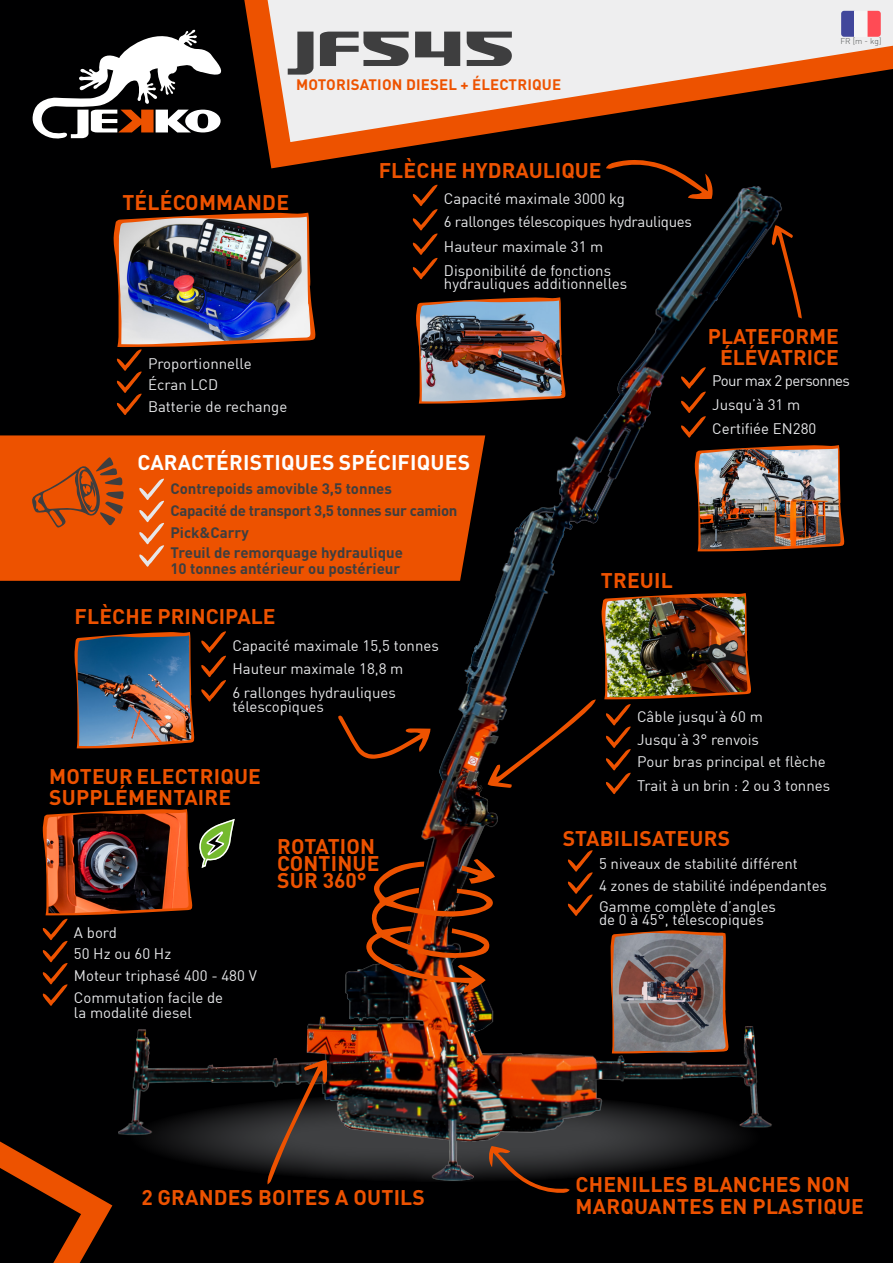
<style>
.page{position:relative;width:893px;height:1263px;background:#000001}
.page>*{position:absolute;margin:0;border:0;box-sizing:border-box;transform-origin:0 0}
.t1{font:700 21px/21px "DIN Pro";letter-spacing:.01em;color:#ed5200}
.t2{font:700 21px "DIN Pro";letter-spacing:.01em;color:#fff}
.t3{font:15px/13.5px "DIN";color:#e6e7e9}
.t4{font:700 15px/16.5px "DIN Pro";color:#3e3e3f}
.t5{font:700 15px "DIN Pro";letter-spacing:-.02em;color:#3e3e3f}
.t6{font:15px "DIN";letter-spacing:-.02em;color:#e6e7e9}
.t7{font:700 15px "DIN Pro";letter-spacing:.01em;color:#ed5200}
.t8{font:15px "DIN";letter-spacing:-.04em;color:#e6e7e9}
.t9{font:300 8.25px "DIN Pro";color:#4f5252}
</style>
<div class="page">
<svg style="left:32px;top:29px;width:190px;height:110px"></svg>
<img style="left:112px;top:168px;width:670px;height:1038px">
<svg style="left:365px;top:859px;width:130px;height:134px"></svg>
<svg style="left:606px;top:168px;width:108px;height:32px"></svg>
<svg style="left:488px;top:1146px;width:82px;height:47px"></svg>
<img style="left:610px;top:930px;width:119px;height:123px">
<img style="left:416px;top:297px;width:150px;height:107px">
<img style="left:695px;top:445px;width:150px;height:106px">
<img style="left:74px;top:632px;width:120px;height:116px">
<svg style="left:267px;top:1060px;width:60px;height:124px"></svg>
<svg style="left:771px;top:225px;width:31px;height:94px"></svg>
<svg style="left:0;top:1141px;width:112px;height:122px"></svg>
<svg style="left:42px;top:809px;width:193px;height:197px"></svg>
<img style="left:113px;top:213px;width:203px;height:202px">
<svg style="left:201px;top:631px;width:26px;height:70px"></svg>
<svg style="left:412px;top:185px;width:27px;height:94px"></svg>
<svg style="left:338px;top:715px;width:92px;height:45px"></svg>
<div style="left:0;top:435px;width:485px;height:146px;background:#ed5200"></div>
<img style="left:488px;top:593px;width:263px;height:201px">
<svg style="left:244px;top:0;width:649px;height:168px"></svg>
<svg style="left:139px;top:479px;width:26px;height:88px;background:#eb7131"></svg>
<svg style="left:31px;top:456px;width:94px;height:72px;background:#c74d0d"></svg>
<svg style="left:680px;top:367px;width:27px;height:71px"></svg>
<svg style="left:567px;top:850px;width:27px;height:66px"></svg>
<svg style="left:841px;top:11px;width:13px;height:26px"></svg>
<div style="left:854px;top:11px;width:13px;height:26px;background:#f5f5f5"></div>
<svg style="left:867px;top:11px;width:14px;height:26px"></svg>
<p class="t7" style="left:296px;top:75px;width:267px">MOTORISATION DIESEL + ÉLECTRIQUE</p>
<p class="t9" style="left:840px;top:36px;width:43px">FR [m - kg]</p>
<p class="t1" style="left:122px;top:191px;width:168px">TÉLÉCOMMANDE</p>
<p class="t3" style="left:148px;top:356px;width:105px">Proportionnelle</p>
<p class="t3" style="left:148px;top:377px;width:72px">Écran LCD</p>
<p class="t3" style="left:148px;top:399px;width:141px">Batterie de rechange</p>
<p class="t1" style="left:379px;top:159px;width:224px">FLÈCHE HYDRAULIQUE</p>
<p class="t3" style="left:444px;top:191px;width:183px">Capacité maximale 3000 kg</p>
<p class="t6" style="left:444px;top:212px;width:249px">6 rallonges télescopiques hydrauliques</p>
<p class="t3" style="left:444px;top:239px;width:161px">Hauteur maximale 31 m</p>
<p class="t3" style="left:444px;top:263px;width:185px">Disponibilité de fonctions hydrauliques additionnelles</p>
<p class="t2" style="left:137px;top:448px;width:334px">CARACTÉRISTIQUES SPÉCIFIQUES</p>
<p class="t4" style="left:170px;top:480px;width:223px">Contrepoids amovible 3,5 tonnes</p>
<p class="t5" style="left:170px;top:500px;width:289px">Capacité de transport 3,5 tonnes sur camion</p>
<p class="t4" style="left:170px;top:523px;width:80px">Pick&amp;Carry</p>
<p class="t4" style="left:170px;top:544px;width:234px">Treuil de remorquage hydraulique<br>10 tonnes antérieur ou postérieur</p>
<p class="t1" style="left:74px;top:605px;width:203px">FLÈCHE PRINCIPALE</p>
<p class="t3" style="left:232px;top:638px;width:208px">Capacité maximale 15,5 tonnes</p>
<p class="t3" style="left:232px;top:661px;width:172px">Hauteur maximale 18,8 m</p>
<p class="t1" style="left:601px;top:569px;width:73px">TREUIL</p>
<p class="t1" style="left:708px;top:325px;width:133px;text-align:center">PLATEFORME<br>ÉLÉVATRICE</p>
<p class="t8" style="left:712px;top:372px;width:139px">Pour max 2 personnes</p>
<p class="t3" style="left:712px;top:397px;width:90px">Jusqu’à 31 m</p>
<p class="t3" style="left:712px;top:422px;width:106px">Certifiée EN280</p>
<p class="t3" style="left:232px;top:686px;width:165px">6 rallonges hydrauliques télescopiques</p>
<p class="t1" style="left:49px;top:765px;width:213px">MOTEUR ELECTRIQUE<br>SUPPLÉMENTAIRE</p>
<p class="t3" style="left:74px;top:925px;width:45px">A bord</p>
<p class="t3" style="left:74px;top:946px;width:99px">50 Hz ou 60 Hz</p>
<p class="t3" style="left:74px;top:989px;width:151px;line-height:15px">Commutation facile de la modalité diesel</p>
<p class="t3" style="left:74px;top:969px;width:184px">Moteur triphasé 400 - 480 V</p>
<p class="t1" style="left:277px;top:837px;width:104px;line-height:17.2px">ROTATION<br>CONTINUE<br>SUR 360°</p>
<p class="t1" style="left:141px;top:1186px;width:285px">2 GRANDES BOITES A OUTILS</p>
<p class="t3" style="left:637px;top:710px;width:127px">Câble jusqu’à 60 m</p>
<p class="t3" style="left:637px;top:755px;width:190px">Pour bras principal et flèche</p>
<p class="t3" style="left:637px;top:778px;width:195px">Trait à un brin : 2 ou 3 tonnes</p>
<p class="t3" style="left:637px;top:732px;width:123px">Jusqu’à 3° renvois</p>
<p class="t1" style="left:563px;top:827px;width:169px">STABILISATEURS</p>
<p class="t3" style="left:599px;top:857px;width:200px">5 niveaux de stabilité différent</p>
<p class="t3" style="left:599px;top:878px;width:230px">4 zones de stabilité indépendantes</p>
<p class="t3" style="left:599px;top:899px;width:179px">Gamme complète d’angles de 0 à 45°, télescopiques</p>
<p class="t1" style="left:576px;top:1172px;width:290px;line-height:22.5px">CHENILLES BLANCHES NON<br>MARQUANTES EN PLASTIQUE</p>
</div>
